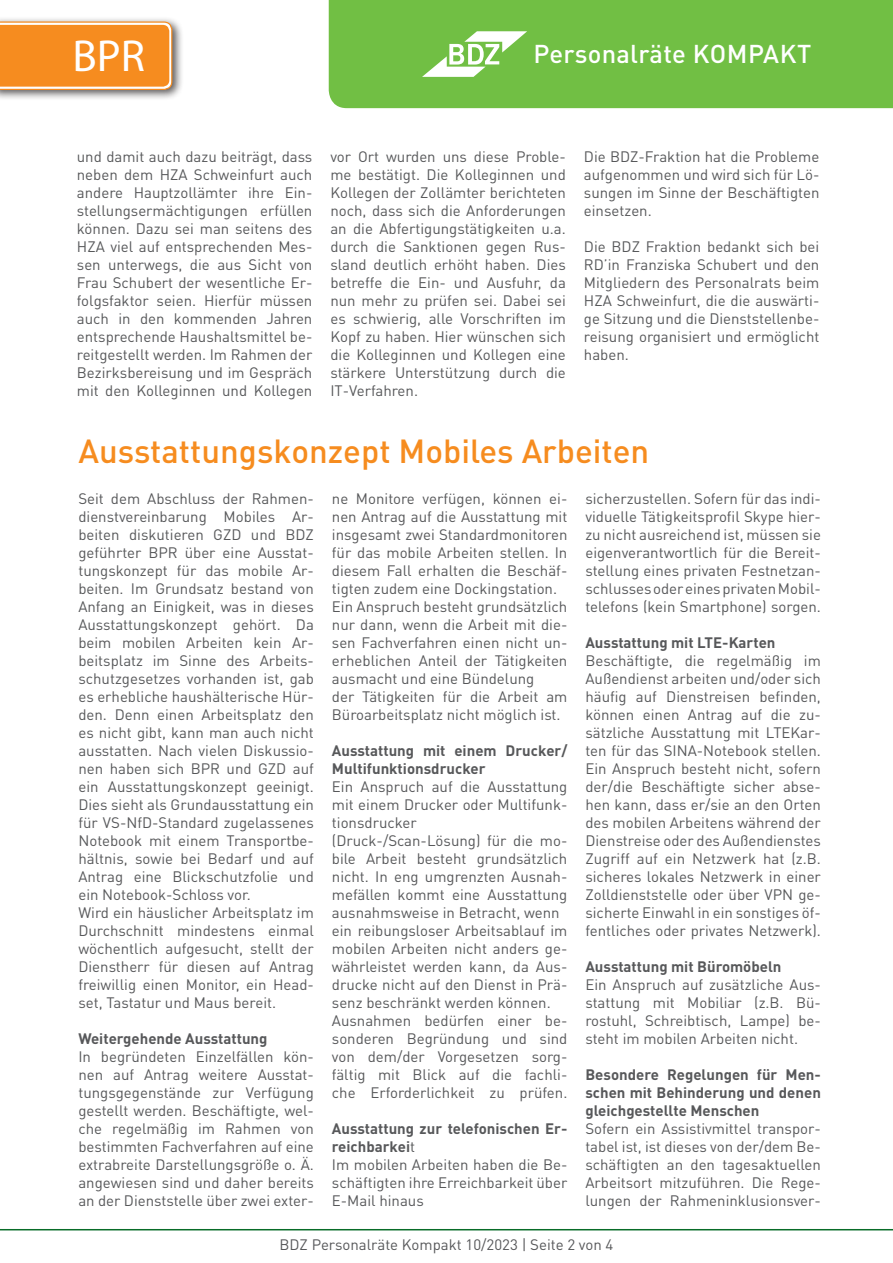
<style>
.page{position:relative;width:893px;height:1263px;background:#fff}
.page>*{position:absolute;margin:0;border:0;box-sizing:border-box;transform-origin:0 0}
.t1{font:45px "Myriad Pro";color:#fff}
.t2{font:500 33px "DIN Pro";color:#f68c1f}
.t3{font:500 25.5px "DIN Pro";letter-spacing:.01em;color:#fff}
.t4{font:15px/18px "DIN Pro";color:#57585a;text-align:justify}
.t5{font:700 15px/18px "DIN Pro";color:#57585a}
.s1{font-weight:400}
</style>
<div class="page">
<div style="left:329px;top:0;width:564px;height:108px;background:#71bf44"></div>
<hr style="left:0;top:1229px;width:893px;height:1px;background:#086c28">
<svg style="left:422px;top:31px;width:105px;height:46px"></svg>
<div style="left:0;top:16px;width:184px;height:85px;background:#231f20;opacity:.75"></div>
<svg style="left:0;top:21px;width:173px;height:70px;background:#f49432"></svg>
<p class="t1" style="left:72px;top:28px;width:74px">BPR</p>
<p class="t3" style="left:534px;top:36px;width:279px">Personalräte KOMPAKT</p>
<p class="t4" style="left:77px;top:147px;width:237px">und damit auch dazu beiträgt, dass neben dem HZA Schweinfurt auch andere Hauptzollämter ihre Ein&shy;stellungsermächtigungen erfüllen können. Dazu sei man seitens des HZA viel auf entsprechenden Mes&shy;sen unterwegs, die aus Sicht von Frau Schubert der wesentliche Er&shy;folgsfaktor seien. Hierfür müssen auch in den kommenden Jahren entsprechende Haushaltsmittel be&shy;reitgestellt werden. Im Rahmen der Bezirksbereisung und im Gespräch mit den Kolleginnen und Kollegen</p>
<p class="t4" style="left:330px;top:147px;width:237px">vor Ort wurden uns diese Proble&shy;me bestätigt. Die Kolleginnen und Kollegen der Zollämter berichteten noch, dass sich die Anforderungen an die Abfertigungstätigkeiten u.a. durch die Sanktionen gegen Rus&shy;sland deutlich erhöht haben. Dies betreffe die Ein- und Ausfuhr, da nun mehr zu prüfen sei. Dabei sei es schwierig, alle Vorschriften im Kopf zu haben. Hier wünschen sich die Kolleginnen und Kollegen eine stärkere Unterstützung durch die IT-Verfahren.</p>
<p class="t4" style="left:584px;top:147px;width:237px">Die BDZ-Fraktion hat die Probleme aufgenommen und wird sich für Lö&shy;sungen im Sinne der Beschäftigten einsetzen.</p>
<p class="t4" style="left:584px;top:237px;width:237px">Die BDZ Fraktion bedankt sich bei RD’in Franziska Schubert und den Mitgliedern des Personalrats beim HZA Schweinfurt, die die auswärti&shy;ge Sitzung und die Dienststellenbe&shy;reisung organisiert und ermöglicht haben.</p>
<p class="t2" style="left:78px;top:428px;width:572px">Ausstattungskonzept Mobiles Arbeiten</p>
<p class="t4" style="left:78px;top:489px;width:237px">Seit dem Abschluss der Rahmen&shy;dienstvereinbarung Mobiles Ar&shy;beiten diskutieren GZD und BDZ geführter BPR über eine Ausstat&shy;tungskonzept für das mobile Ar&shy;beiten. Im Grundsatz bestand von Anfang an Einigkeit, was in dieses Ausstattungskonzept gehört. Da beim mobilen Arbeiten kein Ar&shy;beitsplatz im Sinne des Arbeits&shy;schutzgesetzes vorhanden ist, gab es erhebliche haushälterische Hür&shy;den. Denn einen Arbeitsplatz den es nicht gibt, kann man auch nicht ausstatten. Nach vielen Diskussio&shy;nen haben sich BPR und GZD auf ein Ausstattungskonzept geeinigt.<br>Dies sieht als Grundausstattung ein für VS-NfD-Standard zugelassenes Notebook mit einem Transportbe&shy;hältnis, sowie bei Bedarf und auf Antrag eine Blickschutzfolie und ein Notebook-Schloss vor.</p>
<p class="t4" style="left:78px;top:903px;width:237px">Wird ein häuslicher Arbeitsplatz im Durchschnitt mindestens einmal wöchentlich aufgesucht, stellt der Dienstherr für diesen auf Antrag freiwillig einen Monitor, ein Head&shy;set, Tastatur und Maus bereit.</p>
<p class="t5" style="left:78px;top:1029px;width:191px">Weitergehende Ausstattung</p>
<p class="t4" style="left:78px;top:1047px;width:237px">In begründeten Einzelfällen kön&shy;nen auf Antrag weitere Ausstat&shy;tungsgegenstände zur Verfügung gestellt werden. Beschäftigte, wel&shy;che regelmäßig im Rahmen von bestimmten Fachverfahren auf eine extrabreite Darstellungsgröße o. Ä. angewiesen sind und daher bereits an der Dienststelle über zwei exter-</p>
<p class="t4" style="left:585px;top:489px;width:237px">sicherzustellen. Sofern für das indi&shy;viduelle Tätigkeitsprofil Skype hier&shy;zu nicht ausreichend ist, müssen sie eigenverantwortlich für die Bereit&shy;stellung eines privaten Festnetzan&shy;schlusses oder eines privaten Mobil&shy;telefons (kein Smartphone) sorgen.</p>
<p class="t5" style="left:585px;top:633px;width:192px">Ausstattung mit LTE-Karten</p>
<p class="t4" style="left:585px;top:651px;width:237px">Beschäftigte, die regelmäßig im Außendienst arbeiten und/oder sich häufig auf Dienstreisen befinden, können einen Antrag auf die zu&shy;sätzliche Ausstattung mit LTEKar&shy;ten für das SINA-Notebook stellen.<br>Ein Anspruch besteht nicht, sofern der/die Beschäftigte sicher abse&shy;hen kann, dass er/sie an den Orten des mobilen Arbeitens während der Dienstreise oder des Außendienstes Zugriff auf ein Netzwerk hat (z.B. sicheres lokales Netzwerk in einer Zolldienststelle oder über VPN ge&shy;sicherte Einwahl in ein sonstiges öf&shy;fentliches oder privates Netzwerk).</p>
<p class="t5" style="left:585px;top:957px;width:198px">Ausstattung mit Büromöbeln</p>
<p class="t4" style="left:585px;top:975px;width:237px">Ein Anspruch auf zusätzliche Aus&shy;stattung mit Mobiliar (z.B. Bü&shy;rostuhl, Schreibtisch, Lampe) be&shy;steht im mobilen Arbeiten nicht.</p>
<p class="t5" style="left:585px;top:1065px;width:237px;text-align:justify">Besondere Regelungen für Men&shy;schen mit Behinderung und denen gleichgestellte Menschen</p>
<p class="t4" style="left:585px;top:1119px;width:237px">Sofern ein Assistivmittel transpor&shy;tabel ist, ist dieses von der/dem Be&shy;schäftigten an den tagesaktuellen Arbeitsort mitzuführen. Die Rege&shy;lungen der Rahmeninklusionsver-</p>
<p class="t4" style="left:332px;top:489px;width:237px">ne Monitore verfügen, können ei&shy;nen Antrag auf die Ausstattung mit insgesamt zwei Standardmonitoren für das mobile Arbeiten stellen. In diesem Fall erhalten die Beschäf&shy;tigten zudem eine Dockingstation.</p>
<p class="t4" style="left:332px;top:597px;width:237px">Ein Anspruch besteht grundsätzlich nur dann, wenn die Arbeit mit die&shy;sen Fachverfahren einen nicht un&shy;erheblichen Anteil der Tätigkeiten ausmacht und eine Bündelung</p>
<p class="t4" style="left:332px;top:687px;width:237px">der Tätigkeiten für die Arbeit am<br>Büroarbeitsplatz nicht möglich ist.</p>
<p class="t5" style="left:332px;top:741px;width:237px">Ausstattung mit einem Drucker/<br>Multifunktionsdrucker</p>
<p class="t4" style="left:332px;top:777px;width:237px">Ein Anspruch auf die Ausstattung mit einem Drucker oder Multifunk&shy;tionsdrucker</p>
<p class="t4" style="left:332px;top:831px;width:237px">(Druck-/Scan-Lösung) für die mo&shy;bile Arbeit besteht grundsätzlich nicht. In eng umgrenzten Ausnah&shy;mefällen kommt eine Ausstattung ausnahmsweise in Betracht, wenn</p>
<p class="t4" style="left:332px;top:921px;width:237px">ein reibungsloser Arbeitsablauf im mobilen Arbeiten nicht anders ge&shy;währleistet werden kann, da Aus&shy;drucke nicht auf den Dienst in Prä&shy;senz beschränkt werden können.</p>
<p class="t4" style="left:332px;top:1011px;width:237px">Ausnahmen bedürfen einer be&shy;sonderen Begründung und sind von dem/der Vorgesetzen sorg&shy;fältig mit Blick auf die fachli&shy;che Erforderlichkeit zu prüfen.</p>
<p class="t5" style="left:332px;top:1119px;width:237px">Ausstattung zur telefonischen Er&shy;reichbarkei<span class="s1">t</span></p>
<p class="t4" style="left:332px;top:1155px;width:237px">Im mobilen Arbeiten haben die Be&shy;schäftigten ihre Erreichbarkeit über E-Mail hinaus</p>
<p class="t4" style="left:280px;top:1235px;width:335px">BDZ Personalräte Kompakt 10/2023 | Seite 2 von 4</p>
</div>
